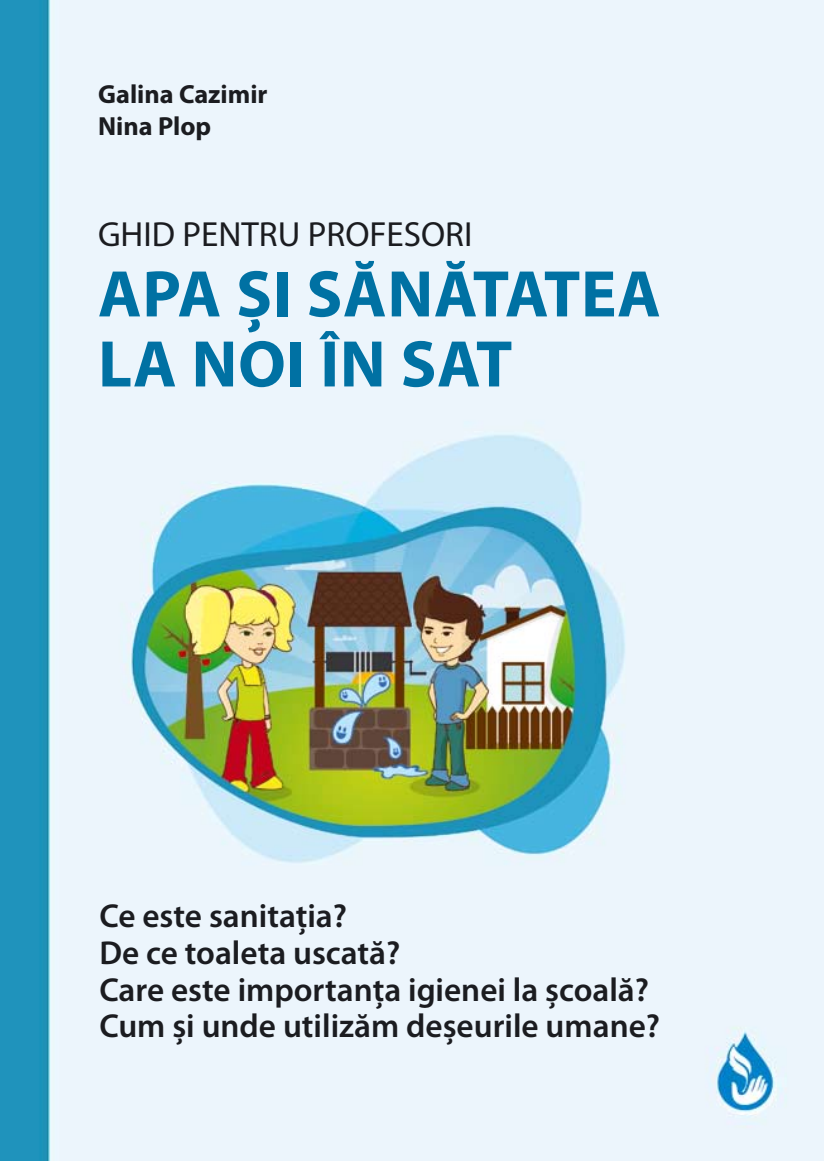
<style>
.page{position:relative;width:824px;height:1161px;background:#fff}
.page>*{position:absolute;margin:0;border:0;box-sizing:border-box;transform-origin:0 0}
.t1{font:700 66.5px/70px "Myriad Pro";letter-spacing:.01em;color:#0071a3}
.t2{font:35px "Myriad Pro";color:#1b1c20}
.t3{font:600 33.25px/36.8px "Myriad Pro";color:#1b1c20}
.t4{font:700 26.25px/31.5px "Myriad Pro";color:#1b1c20}
</style>
<div class="page">
<img style="left:0;top:0;width:823px;height:1161px">
<p class="t4" style="left:98px;top:78px;width:171px">Galina Cazimir<br>Nina Plop</p>
<p class="t2" style="left:98px;top:213px;width:376px">GHID PENTRU PROFESORI</p>
<h1 class="t1" style="left:98px;top:257px;width:564px">APA ȘI SĂNĂTATEA<br>LA NOI ÎN SAT</h1>
<p class="t3" style="left:99px;top:897px;width:562px">Ce este sanitaţia?<br>De ce toaleta uscată?<br>Care este importanţa igienei la școală?<br>Cum și unde utilizăm deșeurile umane?</p>
</div>
